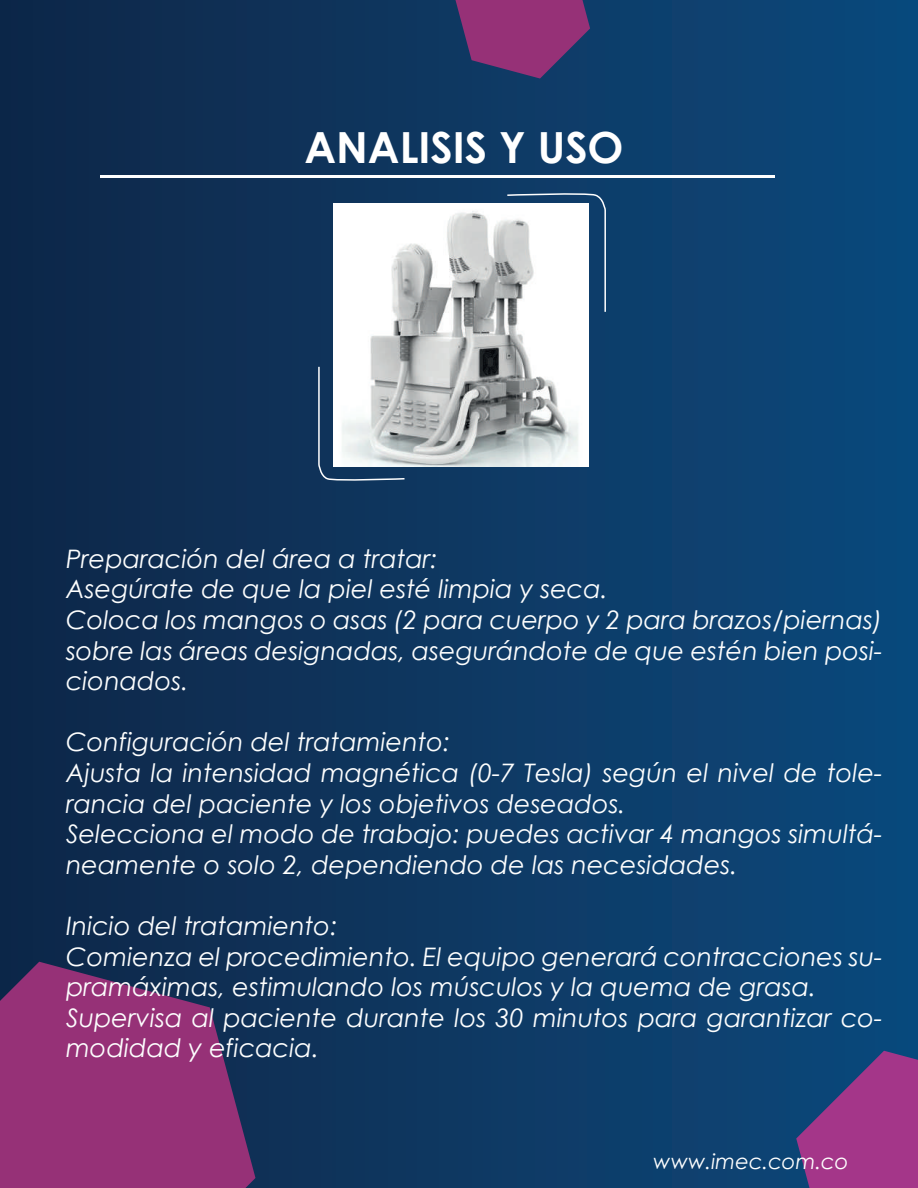
<style>
.page{position:relative;width:918px;height:1188px;background:#fff}
.page>*{position:absolute;margin:0;border:0;box-sizing:border-box;transform-origin:0 0}
.t1{font:700 42.9px "Century Gothic";color:#fff}
.t2{font:italic 25.5px/30.6px "Century Gothic";color:#fdfefe}
.t3{font:italic 21px "Century Gothic";color:#fff}
</style>
<div class="page">
<div style="left:0;top:0;width:918px;height:1188px;background:linear-gradient(to right,#0f2647,#0c497d)"></div>
<svg style="left:0;top:962px;width:255px;height:226px;fill:#963177"></svg>
<hr style="left:100px;top:175px;width:674px;height:3px;background:#fff">
<svg style="left:796px;top:1051px;width:122px;height:137px"></svg>
<svg style="left:455px;top:0;width:135px;height:79px"></svg>
<svg style="left:317px;top:365px;width:89px;height:118px"></svg>
<svg style="left:506px;top:191px;width:101px;height:122px"></svg>
<img style="left:334px;top:203px;width:254px;height:263px">
<h1 class="t1" style="left:304px;top:115px;width:321px">ANALISIS Y USO</h1>
<p class="t2" style="left:66px;top:543px;width:818px">Preparación del área a tratar:<br>Asegúrate de que la piel esté limpia y seca.<br>Coloca los mangos o asas (2 para cuerpo y 2 para brazos/piernas) sobre las áreas designadas, asegurándote de que estén bien posi&shy;cionados.</p>
<p class="t2" style="left:66px;top:726px;width:818px">Configuración del tratamiento:<br>Ajusta la intensidad magnética (0-7 Tesla) según el nivel de tole&shy;rancia del paciente y los objetivos deseados.<br>Selecciona el modo de trabajo: puedes activar 4 mangos simultá&shy;neamente o solo 2, dependiendo de las necesidades.</p>
<p class="t2" style="left:66px;top:910px;width:818px">Inicio del tratamiento:<br>Comienza el procedimiento. El equipo generará contracciones su&shy;pramáximas, estimulando los músculos y la quema de grasa.<br>Supervisa al paciente durante los 30 minutos para garantizar co&shy;modidad y eficacia.</p>
<p class="t3" style="left:653px;top:1147px;width:197px">www.imec.com.co</p>
</div>
